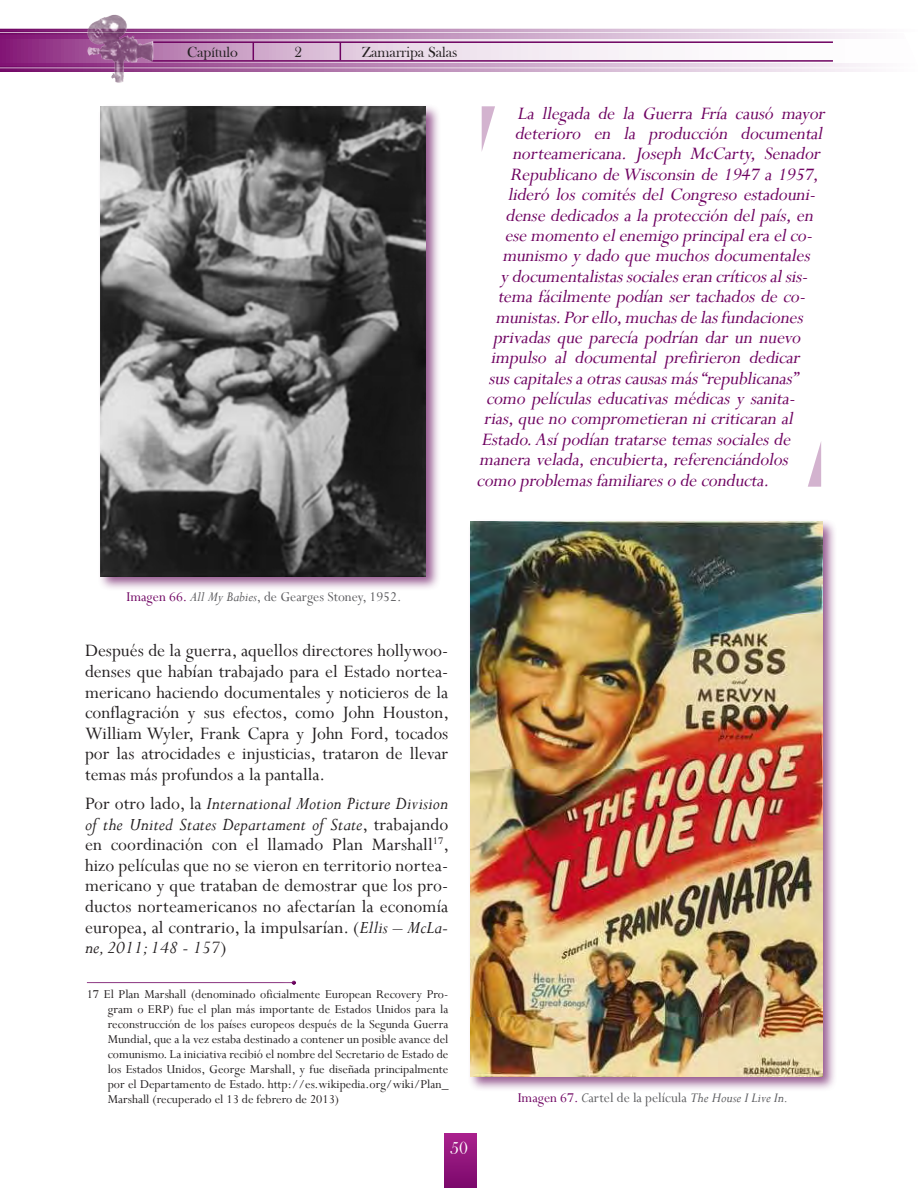
<style>
.page{position:relative;width:918px;height:1188px;background:#fff}
.page>*{position:absolute;margin:0;border:0;box-sizing:border-box;transform-origin:0 0}
.t1{font:italic 19.5px "Perpetua";letter-spacing:-.005em;color:#6e0261}
.t2{font:19.5px/20.5px "Perpetua";color:#231f20;text-align:justify}
.t3{font:18px "Bask Old Face";color:#fff}
.t4{font:italic 15px "Perpetua";color:#5c5c5f}
.t5{font:15px "Perpetua";color:#5c5c5f}
.t6{font:15px "Bask Old Face";color:#231f20}
.t7{font:13.5px/15px "Perpetua";color:#231f20;text-align:justify}
.s1{color:#6e0261}
.s2{font-style:italic}
.s3{font-style:normal;color:#6e0261}
.s4{font-style:normal}
</style>
<div class="page">
<div style="left:445px;top:1134px;width:31px;height:54px;background:linear-gradient(to bottom,#a9218d,#7c096c)"></div>
<svg style="left:0;top:29px;width:871px;height:43px"></svg>
<img style="left:85px;top:14px;width:72px;height:69px">
<div style="left:97px;top:103px;width:344px;height:488px;background:#74246c;opacity:.75"></div>
<img style="left:100px;top:106px;width:326px;height:470px">
<div style="left:84px;top:980px;width:213px;height:6px;background:#231f20;opacity:.75"></div>
<svg style="left:482px;top:106px;width:13px;height:44px"></svg>
<svg style="left:808px;top:442px;width:13px;height:45px"></svg>
<div style="left:468px;top:519px;width:370px;height:572px;background:#74246c;opacity:.75"></div>
<img style="left:471px;top:522px;width:351px;height:554px">
<p class="t6" style="left:187px;top:43px;width:52px">Capítulo</p>
<p class="t6" style="left:295px;top:43px;width:9px">2</p>
<p class="t6" style="left:362px;top:43px;width:97px">Zamarripa Salas</p>
<p class="t1" style="left:517px;top:101px;width:313px">La llegada de la Guerra Fría causó mayor</p>
<p class="t1" style="left:515px;top:121px;width:313px">deterioro en la producción documental</p>
<p class="t1" style="left:512px;top:141px;width:313px">norteamericana. Joseph McCarty, Senador</p>
<p class="t1" style="left:510px;top:162px;width:314px">Republicano deWisconsin de 1947 a 1957,</p>
<p class="t1" style="left:508px;top:182px;width:313px">lideró los comités del Congreso estadouni-</p>
<p class="t1" style="left:506px;top:203px;width:313px">densededicadosalaprotección delpaís,en</p>
<p class="t1" style="left:505px;top:223px;width:313px">esemomento elenemigo principaleraelco-</p>
<p class="t1" style="left:502px;top:243px;width:313px">munismo ydado quemuchosdocumentales</p>
<p class="t1" style="left:500px;top:264px;width:313px">ydocumentalistassocialeseran críticosalsis-</p>
<p class="t1" style="left:498px;top:284px;width:313px">tema fácilmente podían ser tachados de co-</p>
<p class="t1" style="left:495px;top:305px;width:313px">munistas.Porello,muchasdelasfundaciones</p>
<p class="t1" style="left:493px;top:325px;width:313px">privadas que parecía podrían dar un nuevo</p>
<p class="t1" style="left:491px;top:345px;width:315px">impulso al documental prefirieron dedicar</p>
<p class="t1" style="left:488px;top:366px;width:316px">suscapitalesaotrascausasmás“republicanas”</p>
<p class="t1" style="left:486px;top:386px;width:315px">como películas educativas médicas y sanita-</p>
<p class="t1" style="left:484px;top:407px;width:315px">rias,queno comprometieran nicriticaran al</p>
<p class="t1" style="left:481px;top:427px;width:315px">Estado.Asípodían tratarsetemassocialesde</p>
<p class="t1" style="left:479px;top:447px;width:315px">maneravelada,encubierta,referenciándolos</p>
<p class="t1" style="left:477px;top:468px;width:299px">como problemasfamiliareso deconducta.</p>
<p class="t5" style="left:126px;top:588px;width:276px"><span class="s1">Imagen 66.</span> <span class="s2">All My Babies</span>, de Gearges Stoney, 1952.</p>
<p class="t2" style="left:85px;top:640px;width:366px">Después de la guerra, aquellos directores hollywoo&shy;denses que habían trabajado para el Estado nortea&shy;mericano haciendo documentales y noticieros de la conflagración y sus efectos, como John Houston, William Wyler, Frank Capra y John Ford, tocados por las atrocidades e injusticias, trataron de llevar temas más profundos a la pantalla.</p>
<p class="t2" style="left:85px;top:793px;width:366px">Por otro lado, la <span class="s2">International Motion Picture Division of the United States Departament of State</span>, trabajando en coordinación con el llamado Plan Marshall<sup>17</sup>, hizo películas que no se vieron en territorio nortea&shy;mericano y que trataban de demostrar que los pro&shy;ductos norteamericanos no afectarían la economía europea, al contrario, la impulsarían. (<span class="s2">Ellis – McLa&shy;ne, 2011; 148 - 157</span>)</p>
<p class="t7" style="left:108px;top:986px;width:342px;text-indent:-21px">17 El Plan Marshall (denominado oficialmente European Recovery Pro&shy;gram o ERP) fue el plan más importante de Estados Unidos para la reconstrucción de los países europeos después de la Segunda Guerra Mundial, que a la vez estaba destinado a contener un posible avance del comunismo. La iniciativa recibió el nombre del Secretario de Estado de los Estados Unidos, George Marshall, y fue diseñada principalmente por el Departamento de Estado. http://es.wikipedia.org/wiki/Plan_ Marshall (recuperado el 13 de febrero de 2013)</p>
<p class="t3" style="left:450px;top:1138px;width:19px">50</p>
<p class="t4" style="left:518px;top:1088px;width:272px"><span class="s3">Imagen 67.</span> C<span class="s4">artel de la película</span> The House I Live In.</p>
</div>
